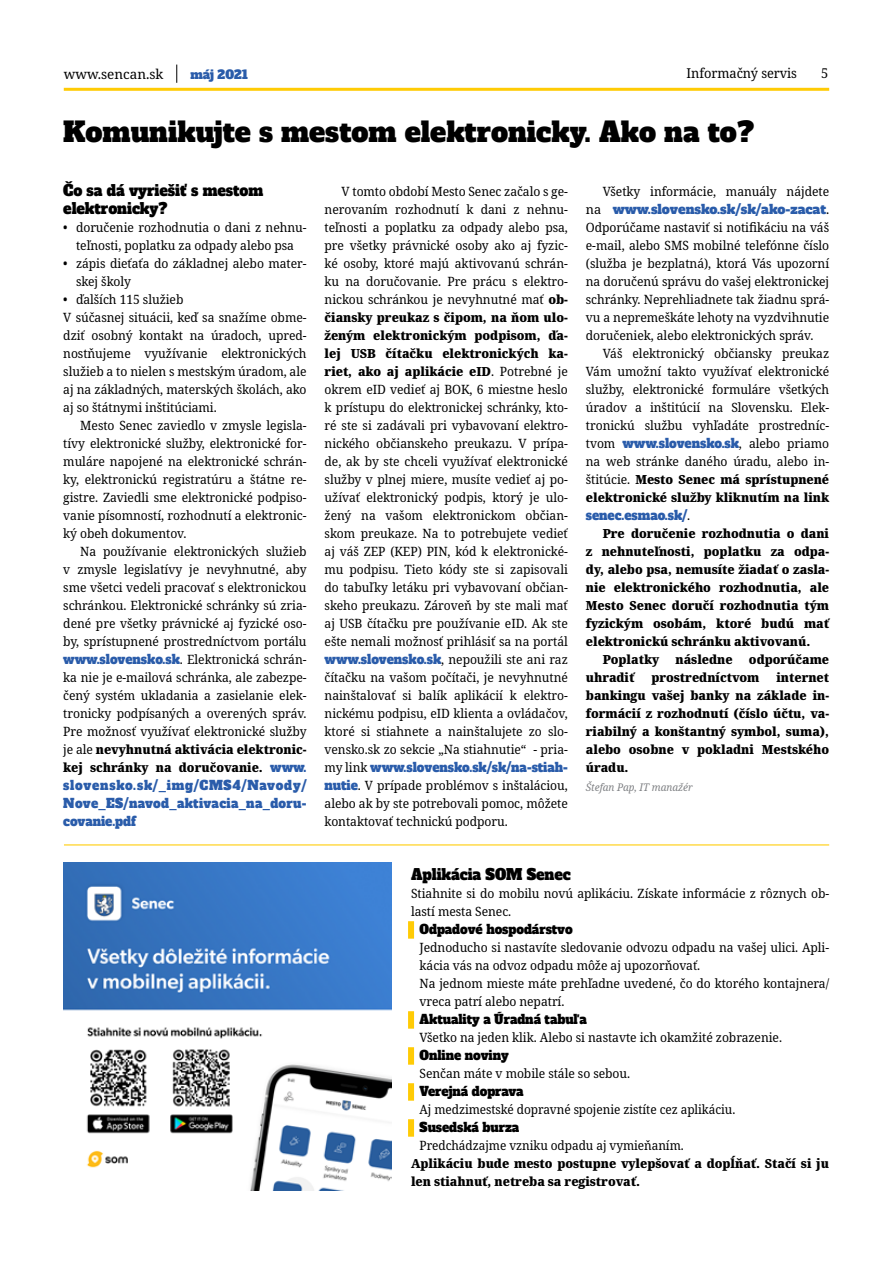
<style>
.page{position:relative;width:893px;height:1263px;background:#fff}
.page>*{position:absolute;margin:0;border:0;box-sizing:border-box;transform-origin:0 0}
.t1{font:27px "Alfa Slab One";color:#000}
.t2{font:15px/18px "Alfa Slab One";letter-spacing:-.005em;color:#000;scale:.95 1}
.t3{font:13.5px "Noto Serif";letter-spacing:-.005em;color:#000;scale:.95 1}
.t4{font:13.5px "Noto Serif";letter-spacing:-.005em;color:#000}
.t5{font:12.75px/18px "Noto Serif";letter-spacing:-.005em;color:#000;text-align:justify;scale:.95 1}
.t6{font:900 12.75px/18px "Noto Serif";letter-spacing:-.005em;color:#000;scale:.95 1}
.t7{font:12.75px/18px "Alfa Slab One";letter-spacing:-.005em;color:#2a5caa;text-align:justify;scale:.95 1}
.t8{font:12.75px "Noto Serif";letter-spacing:-.005em;color:#000;scale:.93 1}
.t9{font:12.75px "Alfa Slab One";letter-spacing:-.005em;color:#000;scale:.95 1}
.t10{font:12.75px "Alfa Slab One";letter-spacing:-.005em;color:#2a5caa}
.t11{font:12px "Alfa Slab One";color:#2a5caa}
.t12{font:italic 10.5px "Noto Serif";letter-spacing:-.005em;color:#808285;scale:.95 1}
.s1{font-family:"Alfa Slab One";color:#2a5caa}
.s2{font-weight:900}
.s3{font-family:"Noto Serif";color:#000}
</style>
<div class="page">
<hr style="left:64px;top:88px;width:765px;height:3px;background:#ffcb05">
<svg style="left:176px;top:65px;width:1px;height:18px"></svg>
<hr style="left:64px;top:844px;width:765px;height:1px;background:#ffcb05">
<div style="left:408px;top:921px;width:6px;height:18px;background:#ffcb05"></div>
<div style="left:408px;top:1011px;width:6px;height:18px;background:#ffcb05"></div>
<div style="left:408px;top:1047px;width:6px;height:18px;background:#ffcb05"></div>
<div style="left:408px;top:1083px;width:6px;height:18px;background:#ffcb05"></div>
<div style="left:408px;top:1119px;width:6px;height:18px;background:#ffcb05"></div>
<img style="left:63px;top:862px;width:328px;height:328px">
<p class="t4" style="left:64px;top:65px;width:101px">www.sencan.sk</p>
<p class="t11" style="left:190px;top:64px;width:59px">máj 2021</p>
<p class="t3" style="left:687px;top:64px;width:118px">Informačný servis</p>
<p class="t3" style="left:821px;top:64px;width:9px">5</p>
<h1 class="t1" style="left:63px;top:109px;width:692px">Komunikujte s mestom elektronicky. Ako na to?</h1>
<p class="t2" style="left:63px;top:180px;width:212px">Čo sa dá vyriešiť s mestom elektronicky?</p>
<p class="t5" style="left:63px;top:219px;width:258px;text-align:center">• doručenie rozhodnutia o dani z nehnu&shy;teľnosti, poplatku za odpady alebo psa</p>
<p class="t5" style="left:76px;top:255px;width:244px;text-indent:-13px">• zápis dieťaťa do základnej alebo mater&shy;skej školy</p>
<p class="t5" style="left:63px;top:291px;width:258px;text-align:left">• ďalších 115 služieb<br>V súčasnej situácii, keď sa snažíme obme&shy;dziť osobný kontakt na úradoch, upred&shy;nostňujeme využívanie elektronických služieb a to nielen s mestským úradom, ale aj na základných, materských školách, ako aj so štátnymi inštitúciami.</p>
<p class="t5" style="left:63px;top:417px;width:258px;text-indent:17px">Mesto Senec zaviedlo v zmysle legisla&shy;tívy elektronické služby, elektronické for&shy;muláre napojené na elektronické schrán&shy;ky, elektronickú registratúru a štátne re&shy;gistre. Zaviedli sme elektronické podpiso&shy;vanie písomností, rozhodnutí a elektronic&shy;ký obeh dokumentov.</p>
<p class="t5" style="left:63px;top:543px;width:258px;text-indent:17px">Na používanie elektronických služieb v zmysle legislatívy je nevyhnutné, aby sme všetci vedeli pracovať s elektronickou schránkou. Elektronické schránky sú zria&shy;dené pre všetky právnické aj fyzické oso&shy;by, sprístupnené prostredníctvom portálu <span class="s1">www.slovensko.sk</span>. Elektronická schrán&shy;ka nie je e-mailová schránka, ale zabezpe&shy;čený systém ukladania a zasielanie elek&shy;tronicky podpísaných a overených správ.<br>Pre možnosť využívať elektronické služby je ale <span class="s2">nevyhnutná aktivácia elektronic&shy;kej schránky na doručovanie.</span> <span class="s1">www.</span></p>
<p class="t7" style="left:63px;top:775px;width:258px">slovensko.sk/_img/CMS4/Navody/ Nove_ES/navod_aktivacia_na_doru&shy;covanie.pdf</p>
<p class="t5" style="left:603px;top:183px;width:240px">Všetky informácie, manuály nájdete</p>
<p class="t10" style="left:586px;top:199px;width:245px"><span class="s3">na</span> www.slovensko.sk/sk/ako-zacat<span class="s3">.</span></p>
<p class="t5" style="left:586px;top:219px;width:258px">Odporúčame nastaviť si notifikáciu na váš e-mail, alebo SMS mobilné telefónne číslo (služba je bezplatná), ktorá Vás upozorní na doručenú správu do vašej elektronickej schránky. Neprehliadnete tak žiadnu sprá&shy;vu a nepremeškáte lehoty na vyzdvihnutie doručeniek, alebo elektronických správ.</p>
<p class="t5" style="left:586px;top:345px;width:258px;text-indent:17px">Váš elektronický občiansky preukaz Vám umožní takto využívať elektronické služby, elektronické formuláre všetkých úradov a inštitúcií na Slovensku. Elek&shy;tronickú službu vyhľadáte prostredníc&shy;tvom <span class="s1">www.slovensko.sk</span>, alebo priamo na web stránke daného úradu, alebo in&shy;štitúcie. <span class="s2">Mesto Senec má sprístupnené elektronické služby kliknutím na link</span></p>
<p class="t7" style="left:586px;top:505px;width:111px">senec.esmao.sk/<span class="s3">.</span></p>
<p class="t6" style="left:603px;top:525px;width:240px">Pre doručenie rozhodnutia o dani</p>
<p class="t6" style="left:586px;top:543px;width:258px">z nehnuteľnosti, poplatku za odpa-</p>
<p class="t6" style="left:586px;top:561px;width:258px">dy, alebo psa, nemusíte žiadať o zasla-</p>
<p class="t6" style="left:586px;top:579px;width:258px">nie elektronického rozhodnutia, ale</p>
<p class="t6" style="left:586px;top:597px;width:258px">Mesto Senec doručí rozhodnutia tým</p>
<p class="t6" style="left:586px;top:615px;width:258px">fyzickým osobám, ktoré budú mať</p>
<p class="t6" style="left:586px;top:633px;width:238px">elektronickú schránku aktivovanú.</p>
<p class="t6" style="left:603px;top:651px;width:61px">Poplatky</p>
<p class="t6" style="left:676px;top:651px;width:62px">následne</p>
<p class="t6" style="left:749px;top:651px;width:86px">odporúčame</p>
<p class="t6" style="left:586px;top:669px;width:53px">uhradiť</p>
<p class="t6" style="left:651px;top:669px;width:115px">prostredníctvom</p>
<p class="t5" style="left:325px;top:183px;width:258px;text-indent:17px">V tomto období Mesto Senec začalo s ge&shy;nerovaním rozhodnutí k dani z nehnu&shy;teľnosti a poplatku za odpady alebo psa, pre všetky právnické osoby ako aj fyzic&shy;ké osoby, ktoré majú aktivovanú schrán&shy;ku na doručovanie. Pre prácu s elektro&shy;nickou schránkou je nevyhnutné mať <span class="s2">ob&shy;čiansky preukaz s čipom, na ňom ulo&shy;ženým elektronickým podpisom, ďa&shy;lej USB čítačku elektronických ka&shy;riet, ako aj aplikácie eID</span>. Potrebné je okrem eID vedieť aj BOK, 6 miestne heslo k prístupu do elektronickej schránky, kto&shy;ré ste si zadávali pri vybavovaní elektro&shy;nického občianskeho preukazu. V prípa&shy;de, ak by ste chceli využívať elektronické služby v plnej miere, musíte vedieť aj po&shy;užívať elektronický podpis, ktorý je ulo&shy;žený na vašom elektronickom občian&shy;skom preukaze. Na to potrebujete vedieť aj váš ZEP (KEP) PIN, kód k elektronické&shy;mu podpisu. Tieto kódy ste si zapisovali do tabuľky letáku pri vybavovaní občian&shy;skeho preukazu. Zároveň by ste mali mať aj USB čítačku pre používanie eID. Ak ste ešte nemali možnosť prihlásiť sa na portál <span class="s1">www.slovensko.sk</span>, nepoužili ste ani raz čítačku na vašom počítači, je nevyhnutné nainštalovať si balík aplikácií k elektro&shy;nickému podpisu, eID klienta a ovládačov, ktoré si stiahnete a nainštalujete zo slo&shy;vensko.sk zo sekcie „Na stiahnutie“ - pria-</p>
<p class="t7" style="left:325px;top:757px;width:258px"><span class="s3">my link</span> www.slovensko.sk/sk/na-stiah-</p>
<p class="t5" style="left:325px;top:777px;width:258px"><span class="s1">nutie</span>. V prípade problémov s inštaláciou, alebo ak by ste potrebovali pomoc, môžete kontaktovať technickú podporu.</p>
<p class="t6" style="left:586px;top:669px;width:258px;text-align:justify;text-indent:191px">internet bankingu vašej banky na základe in&shy;formácií z rozhodnutí (číslo účtu, va&shy;riabilný a konštantný symbol, suma), alebo osobne v pokladni Mestského úradu.</p>
<p class="t12" style="left:586px;top:780px;width:114px">Štefan Pap, IT manažér</p>
<p class="t2" style="left:411px;top:864px;width:170px">Aplikácia SOM Senec</p>
<p class="t5" style="left:411px;top:885px;width:442px">Stiahnite si do mobilu novú aplikáciu. Získate informácie z rôznych ob&shy;lastí mesta Senec.</p>
<p class="t9" style="left:420px;top:919px;width:163px">Odpadové hospodárstvo</p>
<p class="t5" style="left:420px;top:939px;width:433px;text-align:left">Jednoducho si nastavíte sledovanie odvozu odpadu na vašej ulici. Apli&shy;kácia vás na odvoz odpadu môže aj upozorňovať.<br>Na jednom mieste máte prehľadne uvedené, čo do ktorého kontajnera/ vreca patrí alebo nepatrí.</p>
<p class="t9" style="left:420px;top:1009px;width:178px">Aktuality a Úradná tabuľa</p>
<p class="t5" style="left:420px;top:1029px;width:383px">Všetko na jeden klik. Alebo si nastavte ich okamžité zobrazenie.</p>
<p class="t9" style="left:420px;top:1045px;width:95px">Online noviny</p>
<p class="t5" style="left:420px;top:1065px;width:223px">Senčan máte v mobile stále so sebou.</p>
<p class="t9" style="left:420px;top:1081px;width:111px">Verejná doprava</p>
<p class="t8" style="left:420px;top:1101px;width:341px">Aj medzimestské dopravné spojenie zistíte cez aplikáciu.</p>
<p class="t9" style="left:420px;top:1117px;width:107px">Susedská burza</p>
<p class="t8" style="left:420px;top:1137px;width:286px">Predchádzajme vzniku odpadu aj vymieňaním.</p>
<p class="t6" style="left:411px;top:1155px;width:442px">Aplikáciu bude mesto postupne vylepšovať a dopĺňať. Stačí si ju len stiahnuť, netreba sa registrovať.</p>
</div>
